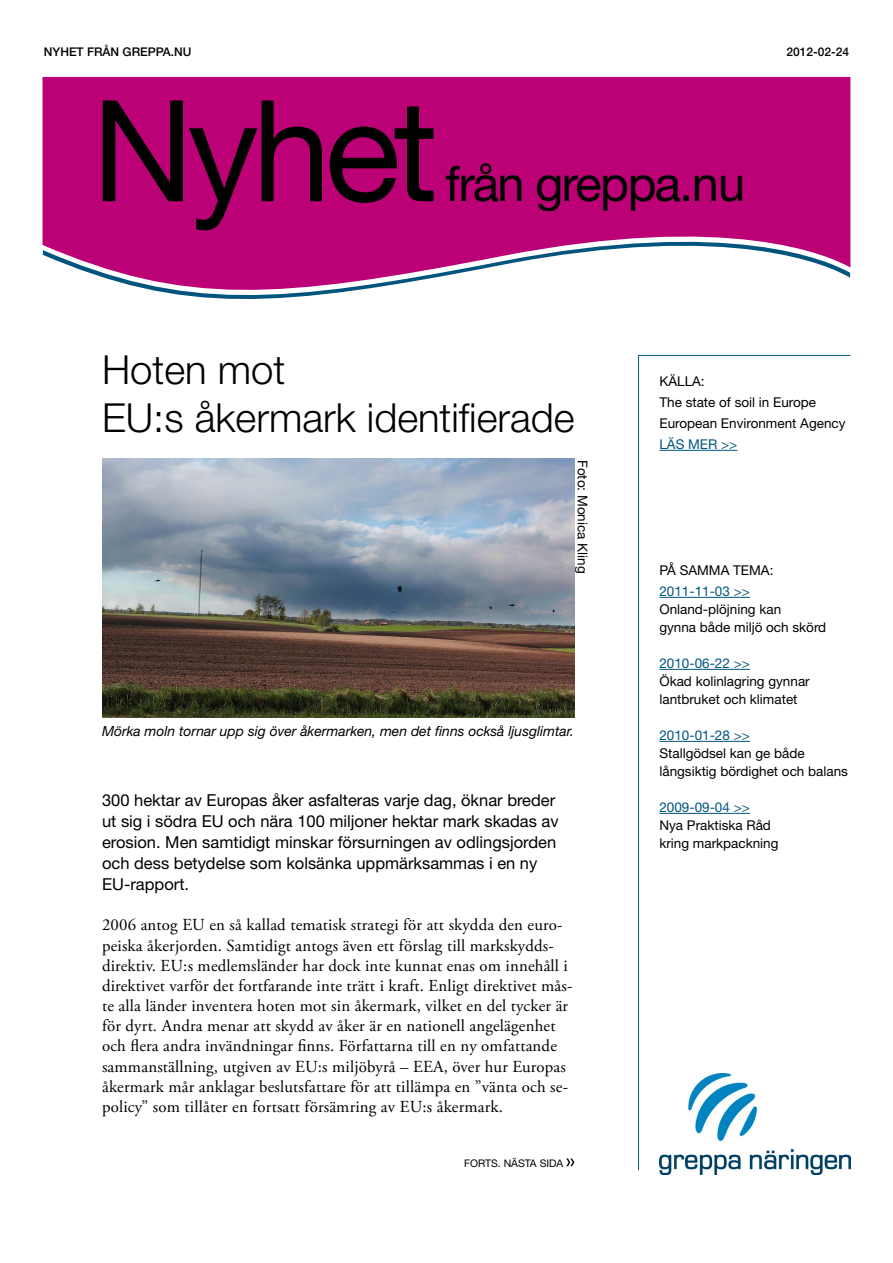
<style>
.page{position:relative;width:893px;height:1263px;background:#fff}
.page>*{position:absolute;margin:0;border:0;box-sizing:border-box;transform-origin:0 0}
.t1{font:141px "Helvetica Neue LT Std";letter-spacing:-.045em;color:#000}
.t2{font:48.75px "Helvetica Neue LT Std";letter-spacing:-.03em;color:#000}
.t3{font:300 40.05px/48px "Helvetica Neue LT Std";color:#000}
.t4{font:16.8px/20.1px "Adobe Garamond Pro";letter-spacing:.01em;color:#000}
.t5{font:16.5px/21px "Helvetica Neue LT Std";color:#000}
.t6{font:italic 13.95px "Helvetica Neue LT Std";color:#000}
.t7{font:13.5px/18px "Helvetica Neue LT Std";color:#000}
.t8{font:13.5px "Helvetica Neue LT Std";color:#00557f}
.t9{font:500 12px "Helvetica Neue LT Std";color:#000}
.t10{font:10.5px "Helvetica Neue LT Std";color:#000}
</style>
<div class="page">
<svg style="left:43px;top:77px;width:807px;height:222px;background:#c2278a"></svg>
<svg style="left:638px;top:355px;width:213px;height:816px"></svg>
<hr style="left:659px;top:450px;width:78px;height:1px;background:#00557f">
<hr style="left:659px;top:597px;width:91px;height:1px;background:#00557f">
<hr style="left:659px;top:669px;width:91px;height:1px;background:#00557f">
<hr style="left:659px;top:741px;width:91px;height:1px;background:#00557f">
<hr style="left:659px;top:813px;width:91px;height:1px;background:#00557f">
<img style="left:659px;top:1074px;width:191px;height:101px">
<svg style="left:566px;top:1158px;width:8px;height:8px"></svg>
<img style="left:102px;top:458px;width:472px;height:259px">
<p class="t9" style="left:44px;top:45px;width:149px">NYHET FRÅN GREPPA.NU</p>
<h1 class="t1" style="left:92px;top:67px;width:347px">Nyhet</h1>
<h2 class="t2" style="left:446px;top:155px;width:301px">från greppa.nu</h2>
<p class="t9" style="left:786px;top:45px;width:64px">2012-02-24</p>
<h3 class="t3" style="left:102px;top:345px;width:474px">Hoten mot<br>EU:s åkermark identifierade</h3>
<p class="t7" style="left:592px;top:460px;width:115px;rotate:90deg">Foto: Monica Kling</p>
<p class="t6" style="left:102px;top:723px;width:473px">Mörka moln tornar upp sig över åkermarken, men det finns också ljusglimtar.</p>
<p class="t5" style="left:102px;top:789px;width:458px">300 hektar av Europas åker asfalteras varje dag, öknar breder ut sig i södra EU och nära 100 miljoner hektar mark skadas av erosion. Men samtidigt minskar försurningen av odlingsjorden och dess betydelse som kolsänka uppmärksammas i en ny EU-rapport.</p>
<p class="t4" style="left:102px;top:916px;width:472px">2006 antog EU en så kallad tematisk strategi för att skydda den euro&shy;peiska åkerjorden. Samtidigt antogs även ett förslag till markskydds&shy;direktiv. EU:s medlemsländer har dock inte kunnat enas om innehåll i direktivet varför det fortfarande inte trätt i kraft. Enligt direktivet mås&shy;te alla länder inventera hoten mot sin åkermark, vilket en del tycker är för dyrt. Andra menar att skydd av åker är en nationell angelägenhet och flera andra invändningar finns. Författarna till en ny omfattande sammanställning, utgiven av EU:s miljöbyrå – EEA, över hur Europas åkermark mår anklagar beslutsfattare för att tillämpa en ”vänta och se&shy;policy” som tillåter en fortsatt försämring av EU:s åkermark.</p>
<p class="t10" style="left:464px;top:1157px;width:48px">FORTS. nästa</p>
<p class="t10" style="left:540px;top:1157px;width:24px">sida</p>
<p class="t7" style="left:659px;top:370px;width:188px;line-height:21px">KÄLLA:<br>The state of soil in Europe<br>European Environment Agency</p>
<p class="t8" style="left:659px;top:436px;width:79px">LÄS MER &gt;&gt;</p>
<p class="t7" style="left:659px;top:561px;width:116px">PÅ SAMMA TEMA:</p>
<p class="t8" style="left:659px;top:583px;width:92px">2011-11-03 &gt;&gt;</p>
<p class="t7" style="left:659px;top:600px;width:168px">Onland-plöjning kan<br>gynna både miljö och skörd</p>
<p class="t8" style="left:659px;top:655px;width:92px">2010-06-22 &gt;&gt;</p>
<p class="t7" style="left:659px;top:672px;width:152px">Ökad kolinlagring gynnar lantbruket och klimatet</p>
<p class="t8" style="left:659px;top:727px;width:92px">2010-01-28 &gt;&gt;</p>
<p class="t7" style="left:659px;top:744px;width:190px">Stallgödsel kan ge både långsiktig bördighet och balans</p>
<p class="t8" style="left:659px;top:799px;width:92px">2009-09-04 &gt;&gt;</p>
<p class="t7" style="left:659px;top:816px;width:121px">Nya Praktiska Råd kring markpackning</p>
</div>
